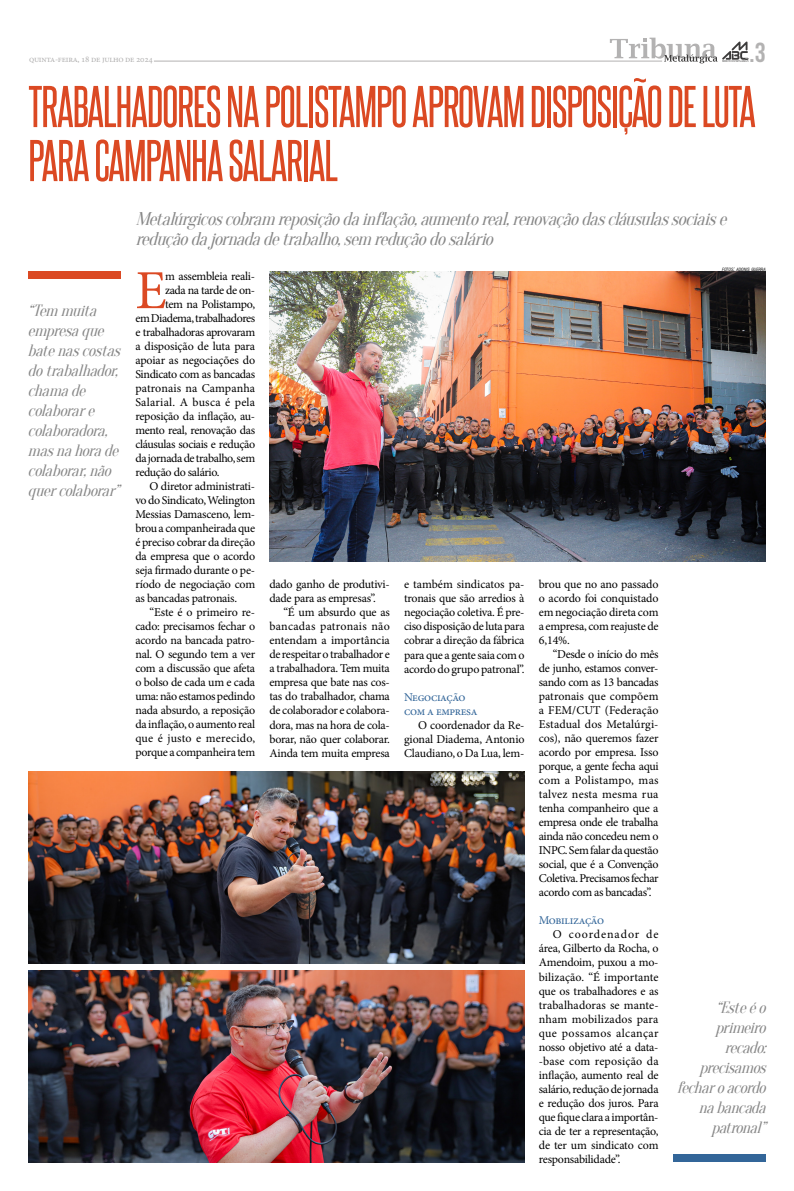
<style>
.page{position:relative;width:794px;height:1191px;background:#fff}
.page>*{position:absolute;margin:0;border:0;box-sizing:border-box;transform-origin:0 0}
.t1{font:55.1px "Minion Pro";color:#db4923}
.t2{font:50px/54px "Steelfish Rg";letter-spacing:-.02em;color:#db4923}
.t3{font:27.5px "Bebas Neue";color:#b3b2b2}
.t4{font:italic 18px/20px "Oranienbaum";color:#878787}
.t5{font:italic 16px/20px "Oranienbaum";color:#878787}
.t6{font:12px/14px "Minion Pro";letter-spacing:-.02em;color:#000;text-align:justify}
.t7{font:12px/14px "Minion Pro";letter-spacing:-.03em;color:#369}
.t8{font:9px "Minion Pro";letter-spacing:-.03em;color:#b3b2b2}
.t9{font:italic condensed 4.4px "Swiss 721 BT";color:#000}
.s1{font-size:6.2px}
</style>
<div class="page">
<img style="left:269px;top:271px;width:496px;height:290px">
<hr style="left:154px;top:61px;width:508px;height:1px;background:#b3b2b2">
<svg style="left:610px;top:38px;width:138px;height:25px"></svg>
<div style="left:28px;top:271px;width:93px;height:8px;background:#db4923"></div>
<div style="left:673px;top:1154px;width:92px;height:8px;background:#369"></div>
<img style="left:28px;top:970px;width:496px;height:192px">
<img style="left:28px;top:771px;width:496px;height:192px">
<p class="t8" style="left:29px;top:53px;width:125px">quinta-feira, 18 de julho de 2024</p>
<h3 class="t3" style="left:749px;top:37px;width:18px">.3</h3>
<h2 class="t2" style="left:28px;top:76px;width:729px">TRABALHADORES NA POLISTAMPO APROVAM DISPOSIÇÃO DE LUTA<br>PARA CAMPANHA SALARIAL</h2>
<h3 class="t4" style="left:135px;top:209px;width:598px">Metalúrgicoscobram reposiçãodainflação,aumentoreal,renovaçãodascláusulassociaise reduçãodajornadadetrabalho,sem reduçãodosalário</h3>
<h3 class="t5" style="left:28px;top:300px;width:99px">“Tem muita empresaque batenascostas dotrabalhador, chamade colaborare colaboradora, masnahorade colaborar,não quercolaborar”</h3>
<h1 class="t1" style="left:135px;top:254px;width:33px">E</h1>
<p class="t6" style="left:165px;top:269px;width:92px">m assembleia reali-</p>
<p class="t6" style="left:165px;top:283px;width:92px">zada na tarde de on-</p>
<p class="t6" style="left:165px;top:297px;width:92px">tem na Polistampo,</p>
<p class="t6" style="left:135px;top:311px;width:121px">em Diadema, trabalhadores</p>
<p class="t6" style="left:135px;top:325px;width:121px">e trabalhadoras aprovaram</p>
<p class="t6" style="left:135px;top:339px;width:121px">a disposição de luta para</p>
<p class="t6" style="left:135px;top:353px;width:121px">apoiar as negociações do</p>
<p class="t6" style="left:135px;top:367px;width:121px">Sindicato com as bancadas</p>
<p class="t6" style="left:135px;top:381px;width:121px">patronais na Campanha</p>
<p class="t6" style="left:135px;top:395px;width:121px">Salarial. A busca é pela</p>
<p class="t6" style="left:135px;top:409px;width:121px">reposição da inflação, au-</p>
<p class="t6" style="left:135px;top:423px;width:121px">mento real, renovação das</p>
<p class="t6" style="left:135px;top:437px;width:121px">cláusulas sociais e redução</p>
<p class="t6" style="left:135px;top:451px;width:121px">da jornada de trabalho, sem</p>
<p class="t6" style="left:135px;top:465px;width:86px">redução do salário.</p>
<p class="t6" style="left:150px;top:479px;width:107px">O diretor administrati-</p>
<p class="t6" style="left:135px;top:493px;width:121px">vo do Sindicato, Welington</p>
<p class="t6" style="left:135px;top:507px;width:121px">Messias Damasceno, lem-</p>
<p class="t6" style="left:135px;top:521px;width:121px">brou a companheirada que</p>
<p class="t6" style="left:135px;top:535px;width:121px">é preciso cobrar da direção</p>
<p class="t6" style="left:135px;top:549px;width:121px">da empresa que o acordo</p>
<p class="t6" style="left:135px;top:563px;width:121px">seja firmado durante o pe-</p>
<p class="t6" style="left:135px;top:577px;width:121px">ríodo de negociação com</p>
<p class="t6" style="left:135px;top:591px;width:103px">as bancadas patronais.</p>
<p class="t6" style="left:150px;top:605px;width:107px">“Este é o primeiro re-</p>
<p class="t6" style="left:135px;top:619px;width:121px">cado: precisamos fechar o</p>
<p class="t6" style="left:135px;top:633px;width:121px">acordo na bancada patro-</p>
<p class="t6" style="left:135px;top:647px;width:121px">nal. O segundo tem a ver</p>
<p class="t6" style="left:135px;top:661px;width:121px">com a discussão que afeta</p>
<p class="t6" style="left:135px;top:675px;width:121px">o bolso de cada um e cada</p>
<p class="t6" style="left:135px;top:689px;width:121px">uma: não estamos pedindo</p>
<p class="t6" style="left:135px;top:703px;width:121px">nada absurdo, a reposição</p>
<p class="t6" style="left:135px;top:717px;width:121px">da inflação, o aumento real</p>
<p class="t6" style="left:135px;top:731px;width:121px">que é justo e merecido,</p>
<p class="t6" style="left:135px;top:745px;width:121px">porque a companheira tem</p>
<p class="t6" style="left:269px;top:577px;width:122px">dado ganho de produtivi&shy;dade para as empresas”.</p>
<p class="t6" style="left:269px;top:605px;width:122px;text-indent:14px">“É um absurdo que as bancadas patronais não entendam a importância de respeitar o trabalhador e a trabalhadora. Tem muita empresa que bate nas cos&shy;tas do trabalhador, chama de colaborador e colabora&shy;dora, mas na hora de cola&shy;borar, não quer colaborar.<br>Ainda tem muita empresa</p>
<p class="t6" style="left:404px;top:577px;width:122px">e também sindicatos pa&shy;tronais que são arredios à negociação coletiva. É pre&shy;ciso disposição de luta para cobrar a direção da fábrica para que a gente saia com o acordo do grupo patronal”.</p>
<p class="t7" style="left:404px;top:689px;width:75px">Negociação com a empresa</p>
<p class="t6" style="left:404px;top:717px;width:122px;text-indent:14px">O coordenador da Re&shy;gional Diadema, Antonio Claudiano, o Da Lua, lem-</p>
<p class="t6" style="left:539px;top:577px;width:121px">brou que no ano passado o acordo foi conquistado em negociação direta com a empresa, com reajuste de 6,14%.</p>
<p class="t6" style="left:539px;top:647px;width:121px;text-indent:14px">“Desde o início do mês de junho, estamos conver&shy;sando com as 13 bancadas patronais que compõem a FEM/CUT (Federação Estadual dos Metalúrgi&shy;cos), não queremos fazer acordo por empresa. Isso porque, a gente fecha aqui com a Polistampo, mas talvez nesta mesma rua tenha companheiro que a empresa onde ele trabalha ainda não concedeu nem o INPC. Sem falar da questão social, que é a Convenção Coletiva. Precisamos fechar acordo com as bancadas”.</p>
<p class="t7" style="left:539px;top:913px;width:67px">Mobilização</p>
<p class="t6" style="left:539px;top:927px;width:121px;text-indent:14px">O coordenador de área, Gilberto da Rocha, o Amendoim, puxou a mo&shy;bilização. “É importante que os trabalhadores e as trabalhadoras se mante&shy;nham mobilizados para que possamos alcançar nosso objetivo até a data--base com reposição da inflação, aumento real de salário, redução de jornada e redução dos juros. Para que fique clara a importân&shy;cia de ter a representação, de ter um sindicato com responsabilidade”.</p>
<p class="t9" style="left:722px;top:267px;width:45px">FOTOS<span class="s1">:</span> ADONIS GUERRA</p>
<h3 class="t5" style="left:676px;top:998px;width:95px;text-align:right">“Esteéo primeiro recado: precisamos fecharoacordo nabancada patronal”</h3>
</div>
